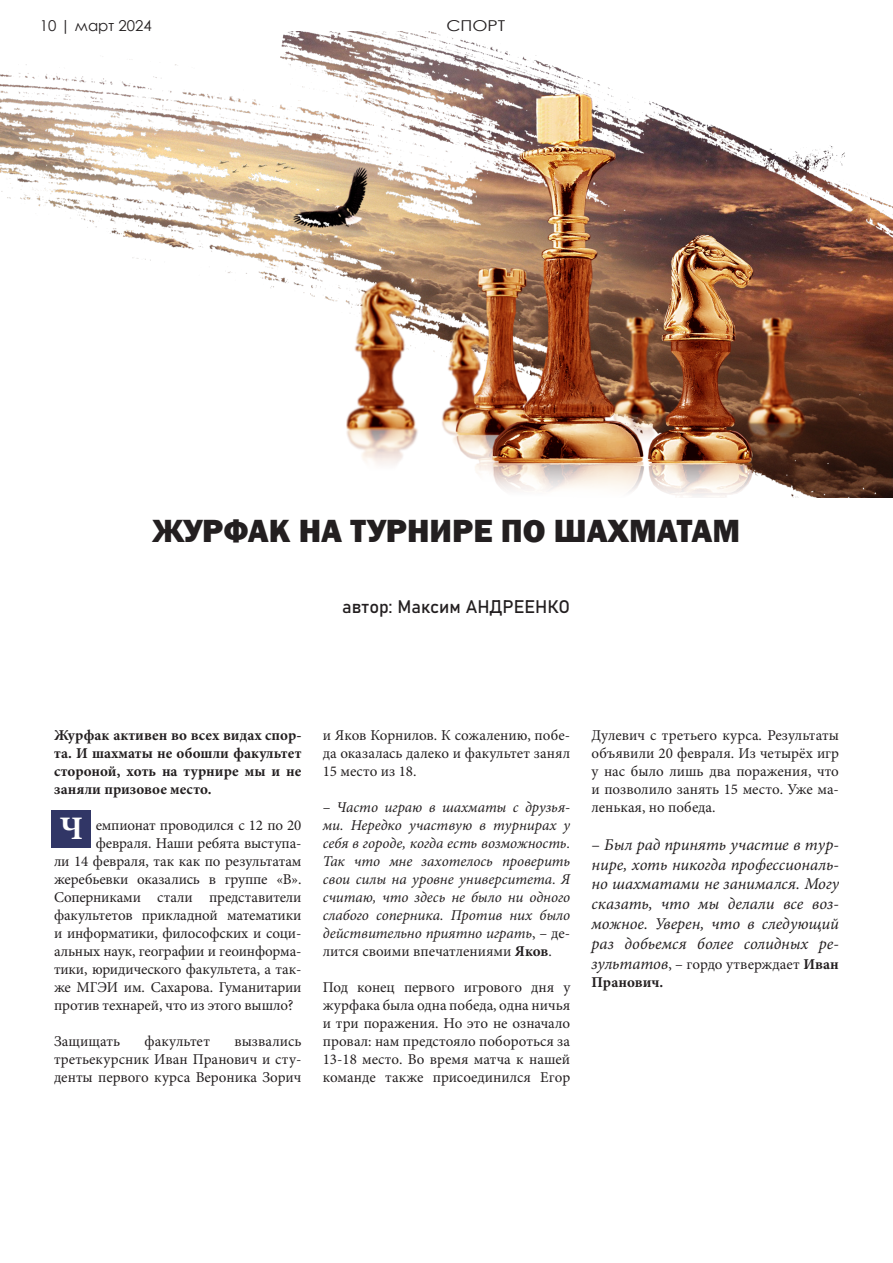
<style>
.page{position:relative;width:893px;height:1263px;background:#fff}
.page>*{position:absolute;margin:0;border:0;box-sizing:border-box;transform-origin:0 0}
.Стиль_абзаца_1{font:800 33px "Franklin Gothic";color:#231f20}
.текст_основа{font:700 32.85px "Minion Pro";color:#fff}
.АВТОР{font:18px "Bahnschrift";color:#231f20}
.текст_основа-2{font:italic 16.5px/19.8px "Minion Pro";color:#231f20;text-align:justify}
.текст_основа-3{font:15px/18px "Minion Pro";letter-spacing:-.005em;color:#231f20;text-align:justify}
.текст_основа-4{font:italic 15px/18px "Minion Pro";letter-spacing:-.005em;color:#231f20;text-align:justify}
.текст_основа-5{font:700 15px/18px "Minion Pro";color:#231f20;text-align:justify}
.РУБРИКА{font:15px "Century Gothic";color:#231f20}
.РУБРИКА-2{font:15px "Century Gothic";color:#231f20;scale:1.16 1}
.s1{font-style:normal}
.s2{font-weight:700;font-style:normal}
.s3{font-style:italic;font-size:16.5px}
.s4{font-weight:700}
</style>
<div class="page">
<img style="left:1px;top:31px;width:891px;height:466px">
<div style="left:52px;top:810px;width:39px;height:37px;background:#313666"></div>
<p class="РУБРИКА" style="left:40px;top:15px;width:113px">10 | март 2024</p>
<p class="РУБРИКА-2" style="left:446px;top:15px;width:52px">СПОРТ</p>
<p class="Стиль_абзаца_1" style="left:153px;top:510px;width:589px">ЖУРФАК НА ТУРНИРЕ ПО ШАХМАТАМ</p>
<p class="АВТОР" style="left:342px;top:593px;width:229px">автор: Максим АНДРЕЕНКО</p>
<p class="текст_основа-5" style="left:54px;top:726px;width:249px">Журфак активен во всех видах спор&shy;та. И шахматы не обошли факультет стороной, хоть на турнире мы и не заняли призовое место.</p>
<p class="текст_основа-3" style="left:96px;top:816px;width:207px">емпионат проводился с 12 по 20</p>
<p class="текст_основа-3" style="left:96px;top:834px;width:207px">февраля. Наши ребята выступа-</p>
<p class="текст_основа-3" style="left:54px;top:852px;width:249px">ли 14 февраля, так как по результатам</p>
<p class="текст_основа-3" style="left:54px;top:870px;width:249px">жеребьевки оказались в группе «В».</p>
<p class="текст_основа-3" style="left:54px;top:888px;width:249px">Соперниками стали представители</p>
<p class="текст_основа-3" style="left:54px;top:906px;width:249px">факультетов прикладной математики</p>
<p class="текст_основа-3" style="left:54px;top:924px;width:249px">и информатики, философских и соци-</p>
<p class="текст_основа-3" style="left:54px;top:942px;width:249px">альных наук, географии и геоинформа-</p>
<p class="текст_основа-3" style="left:54px;top:960px;width:249px">тики, юридического факультета, а так-</p>
<p class="текст_основа-3" style="left:54px;top:978px;width:249px">же МГЭИ им. Сахарова. Гуманитарии</p>
<p class="текст_основа-3" style="left:54px;top:996px;width:241px">против технарей, что из этого вышло?</p>
<p class="текст_основа-3" style="left:54px;top:1032px;width:68px">Защищать</p>
<p class="текст_основа-3" style="left:145px;top:1032px;width:67px">факультет</p>
<p class="текст_основа" style="left:60px;top:806px;width:25px">Ч</p>
<p class="текст_основа-3" style="left:54px;top:1032px;width:249px;text-indent:180px">вызвались третьекурсник Иван Пранович и сту&shy;денты первого курса Вероника Зорич</p>
<p class="текст_основа-3" style="left:323px;top:726px;width:249px">и Яков Корнилов. К сожалению, побе&shy;да оказалась далеко и факультет занял 15 место из 18.</p>
<p class="текст_основа-4" style="left:323px;top:798px;width:249px"><span class="s1">–</span> Часто играю в шахматы с друзья&shy;ми. Нередко участвую в турнирах у себя в городе, когда есть возможность.<br>Так что мне захотелось проверить свои силы на уровне университета. Я считаю, что здесь не было ни одного слабого соперника. Против них было действительно приятно играть<span class="s1">, – де&shy;лится своими впечатлениями</span> <span class="s2">Яков</span><span class="s1">.</span></p>
<p class="текст_основа-3" style="left:323px;top:978px;width:249px">Под конец первого игрового дня у журфака была одна победа, одна ничья и три поражения. Но это не означало провал: нам предстояло побороться за 13-18 место. Во время матча к нашей команде также присоединился Егор</p>
<p class="текст_основа-3" style="left:591px;top:726px;width:249px">Дулевич с третьего курса. Результаты объявили 20 февраля. Из четырёх игр у нас было лишь два поражения, что и позволило занять 15 место. Уже ма&shy;ленькая, но победа.</p>
<p class="текст_основа-2" style="left:591px;top:835px;width:249px"><span class="s1">–</span> Был рад принять участие в тур&shy;нире, хоть никогда профессиональ&shy;но шахматами не занимался. Могу сказать, что мы делали все воз&shy;можное. Уверен, что в следующий раз добьемся более солидных ре-</p>
<p class="текст_основа-3" style="left:591px;top:955px;width:249px"><span class="s3">зультатов</span>, – гордо утверждает <span class="s4">Иван<br>Пранович.</span></p>
</div>
